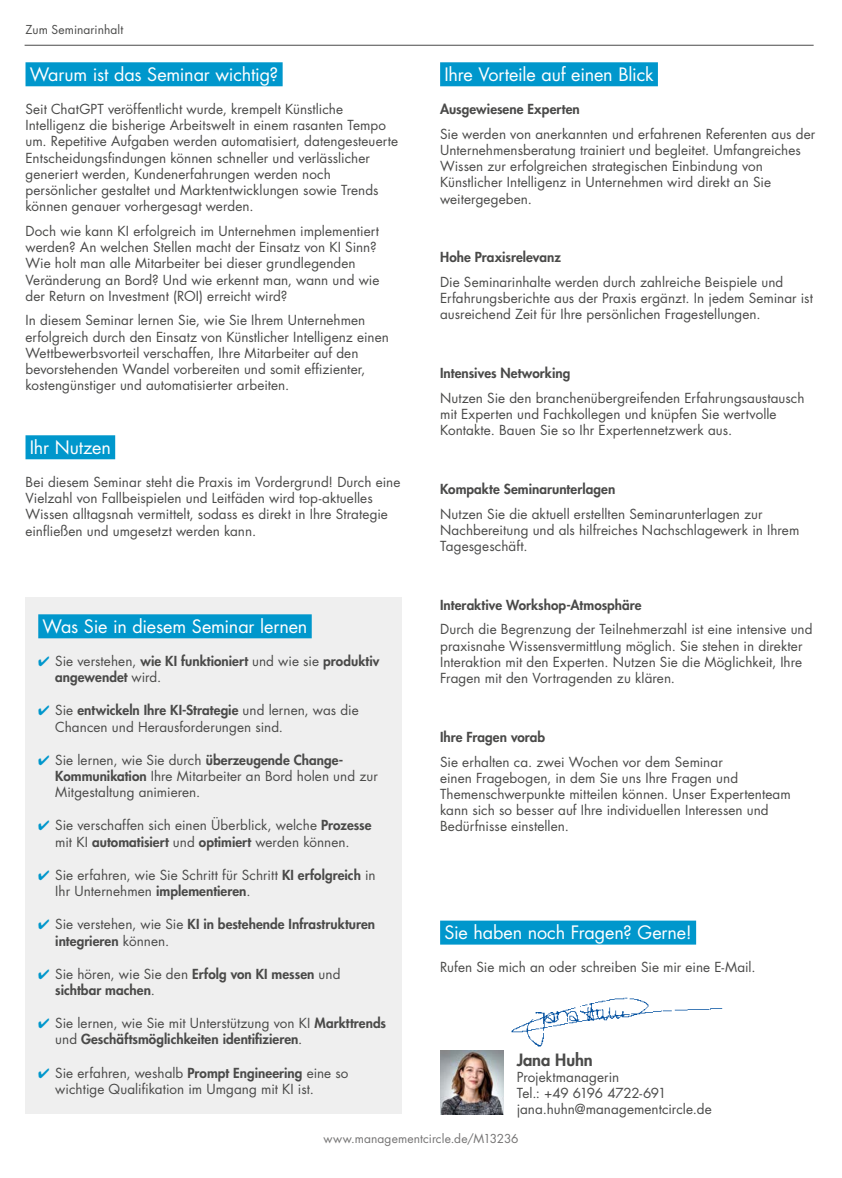
<style>
.page{position:relative;width:842px;height:1178px;background:#fff}
.page>*{position:absolute;margin:0;border:0;box-sizing:border-box;transform-origin:0 0}
.t1{font:18px "Futura Std";letter-spacing:-.01em;color:#fff}
.t2{font:800 16.5px "Futura Std";letter-spacing:-.005em;color:#4a4a49}
.t3{font:13.5px/16.2px "Futura Std";letter-spacing:.005em;color:#4a4a49}
.t4{font:800 13.5px/16.2px "Futura Std";letter-spacing:.005em;color:#4a4a49}
.t5{font:12px "Futura Std";letter-spacing:.01em;color:#757474}
.t6{font:12px "Futura Std";letter-spacing:.005em;color:#4a4a49}
.s1{color:#0097cc}
.s2{font-weight:400}
.s3{font-weight:800}
</style>
<div class="page">
<hr style="left:25px;top:45px;width:789px;height:1px;background:#4a4a49">
<div style="left:440px;top:920px;width:256px;height:24px;background:#0097cc"></div>
<div style="left:440px;top:62px;width:218px;height:24px;background:#0097cc"></div>
<div style="left:26px;top:62px;width:257px;height:24px;background:#0097cc"></div>
<div style="left:26px;top:435px;width:89px;height:24px;background:#0097cc"></div>
<div style="left:26px;top:597px;width:376px;height:517px;background:#efefef"></div>
<div style="left:38px;top:614px;width:274px;height:24px;background:#0097cc"></div>
<img style="left:440px;top:1050px;width:64px;height:64px">
<img style="left:511px;top:997px;width:212px;height:50px">
<p class="t6" style="left:26px;top:22px;width:99px">Zum Seminarinhalt</p>
<h1 class="t1" style="left:30px;top:63px;width:250px">Warum ist das Seminar wichtig?</h1>
<p class="t3" style="left:26px;top:101px;width:374px">Seit ChatGPT veröffentlicht wurde, krempelt Künstliche Intelligenz die bisherige Arbeitswelt in einem rasanten Tempo um. Repetitive Aufgaben werden automatisiert, datengesteuerte Entscheidungsfindungen können schneller und verlässlicher generiert werden, Kundenerfahrungen werden noch persönlicher gestaltet und Marktentwicklungen sowie Trends können genauer vorhergesagt werden.</p>
<p class="t3" style="left:26px;top:223px;width:355px">Doch wie kann KI erfolgreich im Unternehmen implementiert werden? An welchen Stellen macht der Einsatz von KI Sinn?<br>Wie holt man alle Mitarbeiter bei dieser grundlegenden Veränderung an Bord? Und wie erkennt man, wann und wie der Return on Investment (ROI) erreicht wird?</p>
<p class="t3" style="left:26px;top:312px;width:365px">In diesem Seminar lernen Sie, wie Sie Ihrem Unternehmen erfolgreich durch den Einsatz von Künstlicher Intelligenz einen Wettbewerbsvorteil verschaffen, Ihre Mitarbeiter auf den bevorstehenden Wandel vorbereiten und somit effizienter, kostengünstiger und automatisierter arbeiten.</p>
<h1 class="t1" style="left:30px;top:436px;width:83px">Ihr Nutzen</h1>
<p class="t3" style="left:26px;top:474px;width:376px">Bei diesem Seminar steht die Praxis im Vordergrund! Durch eine Vielzahl von Fallbeispielen und Leitfäden wird top-aktuelles Wissen alltagsnah vermittelt, sodass es direkt in Ihre Strategie einfließen und umgesetzt werden kann.</p>
<h1 class="t1" style="left:43px;top:615px;width:266px">Was Sie in diesem Seminar lernen</h1>
<p class="t4" style="left:55px;top:653px;width:326px;text-indent:-17px"><span class="s1">✔</span> <span class="s2">Sie verstehen,</span> wie KI funktioniert <span class="s2">und wie sie</span> produktiv angewendet <span class="s2">wird.</span></p>
<p class="t3" style="left:55px;top:702px;width:305px;text-indent:-17px"><span class="s1">✔</span> Sie <span class="s3">entwickeln Ihre KI-Strategie</span> und lernen, was die<br>Chancen und Herausforderungen sind.</p>
<p class="t3" style="left:55px;top:752px;width:324px;text-indent:-17px"><span class="s1">✔</span> Sie lernen, wie Sie durch <span class="s3">überzeugende Change-<br>Kommunikation</span> Ihre Mitarbeiter an Bord holen und zur<br>Mitgestaltung animieren.</p>
<p class="t3" style="left:38px;top:817px;width:335px;text-align:center"><span class="s1">✔</span> Sie verschaffen sich einen Überblick, welche <span class="s3">Prozesse </span>mit KI <span class="s3">automatisiert</span> und <span class="s3">optimiert</span> werden können.</p>
<p class="t3" style="left:55px;top:867px;width:322px;text-indent:-17px"><span class="s1">✔</span> Sie erfahren, wie Sie Schritt für Schritt <span class="s3">KI erfolgreich</span> in<br>Ihr Unternehmen <span class="s3">implementieren</span>.</p>
<p class="t4" style="left:55px;top:916px;width:321px;text-indent:-17px"><span class="s1">✔</span> <span class="s2">Sie verstehen, wie Sie</span> KI in bestehende Infrastrukturen integrieren <span class="s2">können.</span></p>
<p class="t4" style="left:55px;top:965px;width:287px;text-indent:-17px"><span class="s1">✔</span> <span class="s2">Sie hören, wie Sie den</span> Erfolg von KI messen <span class="s2">und </span>sichtbar machen<span class="s2">.</span></p>
<p class="t4" style="left:55px;top:1015px;width:332px;text-indent:-17px"><span class="s1">✔</span> <span class="s2">Sie lernen, wie Sie mit Unterstützung von KI</span> Markttrends <span class="s2">und</span> Geschäftsmöglichkeiten identifizieren<span class="s2">.</span></p>
<p class="t3" style="left:55px;top:1064px;width:295px;text-indent:-17px"><span class="s1">✔</span> Sie erfahren, weshalb <span class="s3">Prompt Engineering</span> eine so wichtige Qualifikation im Umgang mit KI ist.</p>
<h1 class="t1" style="left:444px;top:63px;width:211px">Ihre Vorteile auf einen Blick</h1>
<p class="t4" style="left:440px;top:101px;width:141px">Ausgewiesene Experten</p>
<p class="t3" style="left:440px;top:126px;width:377px">Sie werden von anerkannten und erfahrenen Referenten aus der Unternehmensberatung trainiert und begleitet. Umfangreiches Wissen zur erfolgreichen strategischen Einbindung von Künstlicher Intelligenz in Unternehmen wird direkt an Sie weitergegeben.</p>
<p class="t4" style="left:440px;top:249px;width:122px">Hohe Praxisrelevanz</p>
<p class="t3" style="left:440px;top:274px;width:374px">Die Seminarinhalte werden durch zahlreiche Beispiele und<br>Erfahrungsberichte aus der Praxis ergänzt. In jedem Seminar ist ausreichend Zeit für Ihre persönlichen Fragestellungen.</p>
<p class="t4" style="left:440px;top:365px;width:132px">Intensives Networking</p>
<p class="t3" style="left:440px;top:390px;width:366px">Nutzen Sie den branchenübergreifenden Erfahrungsaustausch mit Experten und Fachkollegen und knüpfen Sie wertvolle<br>Kontakte. Bauen Sie so Ihr Expertennetzwerk aus.</p>
<p class="t4" style="left:440px;top:481px;width:177px">Kompakte Seminarunterlagen</p>
<p class="t3" style="left:440px;top:506px;width:361px">Nutzen Sie die aktuell erstellten Seminarunterlagen zur<br>Nachbereitung und als hilfreiches Nachschlagewerk in Ihrem<br>Tagesgeschäft.</p>
<p class="t4" style="left:440px;top:597px;width:203px">Interaktive Workshop-Atmosphäre</p>
<p class="t3" style="left:440px;top:621px;width:374px">Durch die Begrenzung der Teilnehmerzahl ist eine intensive und praxisnahe Wissensvermittlung möglich. Sie stehen in direkter Interaktion mit den Experten. Nutzen Sie die Möglichkeit, Ihre Fragen mit den Vortragenden zu klären.</p>
<p class="t4" style="left:440px;top:729px;width:107px">Ihre Fragen vorab</p>
<p class="t3" style="left:440px;top:754px;width:352px">Sie erhalten ca. zwei Wochen vor dem Seminar<br>einen Fragebogen, in dem Sie uns Ihre Fragen und Themenschwerpunkte mitteilen können. Unser Expertenteam kann sich so besser auf Ihre individuellen Interessen und Bedürfnisse einstellen.</p>
<h1 class="t1" style="left:444px;top:921px;width:249px">Sie haben noch Fragen? Gerne!</h1>
<p class="t3" style="left:440px;top:959px;width:317px">Rufen Sie mich an oder schreiben Sie mir eine E-Mail.</p>
<p class="t2" style="left:517px;top:1049px;width:78px">Jana Huhn</p>
<p class="t3" style="left:517px;top:1069px;width:197px">Projektmanagerin<br>Tel.: +49 6196 4722-691 jana.huhn@managementcircle.de</p>
<p class="t5" style="left:323px;top:1131px;width:197px">www.managementcircle.de/M13236</p>
</div>
